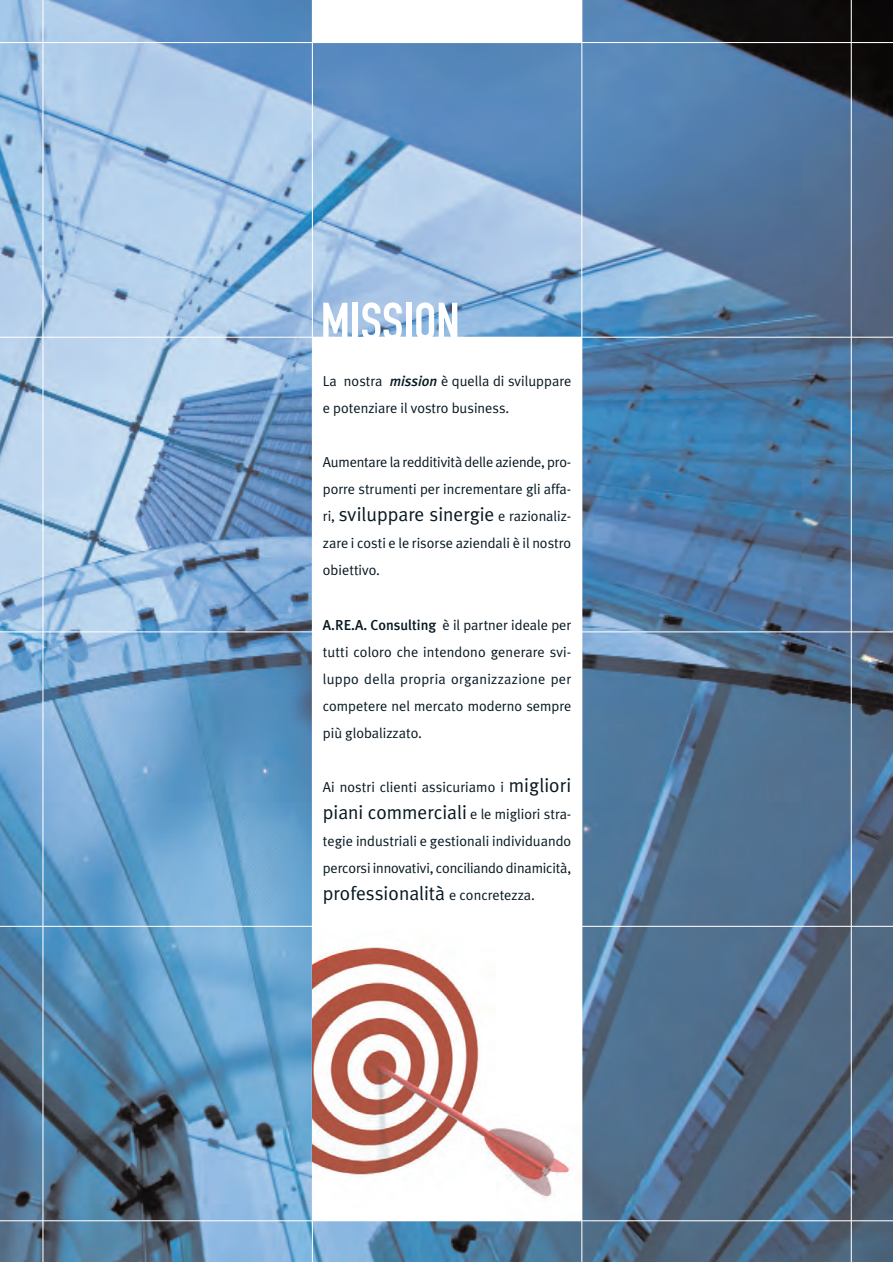
<style>
.page{position:relative;width:893px;height:1262px;background:#fff}
.page>*{position:absolute;margin:0;border:0;box-sizing:border-box;transform-origin:0 0}
.t1{font:52.5px "DIN Engschrift";color:#fff}
.t2{font:19.5px "Meta Plus Normal";color:#071822}
.t3{font:14.4px/27px "Meta Plus Normal";color:#071822}
.s1{font-family:"Meta Plus";font-weight:500;font-style:italic}
.s2{font-size:14.4px}
.s3{font-family:"Meta Plus";font-weight:500}
.s4{font-size:19.5px}
</style>
<div class="page">
<img style="left:0;top:0;width:892px;height:1261px">
<div style="left:312px;top:0;width:270px;height:43px;background:#fff"></div>
<hr style="left:0;top:631px;width:892px;height:1px;background:#fff">
<hr style="left:581px;top:0;width:1px;height:1261px;background:#fff">
<hr style="left:0;top:1220px;width:892px;height:1px;background:#fff">
<hr style="left:850px;top:0;width:1px;height:1261px;background:#fff">
<hr style="left:42px;top:0;width:1px;height:1261px;background:#fff">
<hr style="left:312px;top:0;width:1px;height:1261px;background:#fff">
<hr style="left:0;top:337px;width:892px;height:1px;background:#fff">
<hr style="left:0;top:925px;width:892px;height:2px;background:#fff">
<hr style="left:0;top:42px;width:892px;height:1px;background:#fff">
<div style="left:312px;top:337px;width:270px;height:883px;background:#fff"></div>
<img style="left:312px;top:947px;width:258px;height:251px">
<h1 class="t1" style="left:321px;top:303px;width:140px">MISSION</h1>
<p class="t3" style="left:323px;top:369px;width:250px">La nostra <span class="s1">mission</span> è quella di sviluppare e potenziare il vostro business.</p>
<p class="t3" style="left:323px;top:450px;width:250px">Aumentare la redditività delle aziende, pro&shy;porre strumenti per incrementare gli affa-</p>
<h2 class="t2" style="left:323px;top:507px;width:250px"><span class="s2">ri,</span> sviluppare sinergie <span class="s2">e razionaliz-</span></h2>
<p class="t3" style="left:323px;top:531px;width:250px">zare i costi e le risorse aziendali è il nostro obiettivo.</p>
<p class="t3" style="left:323px;top:612px;width:250px;text-align:justify"><span class="s3">A.RE.A. Consulting</span> è il partner ideale per tutti coloro che intendono generare svi&shy;luppo della propria organizzazione per competere nel mercato moderno sempre più globalizzato.</p>
<p class="t3" style="left:323px;top:775px;width:250px">Ai nostri clienti assicuriamo i <span class="s4">migliori</span></p>
<h2 class="t2" style="left:323px;top:805px;width:250px">piani commerciali <span class="s2">e le migliori stra-</span></h2>
<p class="t3" style="left:323px;top:829px;width:250px">tegie industriali e gestionali individuando percorsi innovativi, conciliando dinamicità,</p>
<h2 class="t2" style="left:323px;top:886px;width:214px">professionalità <span class="s2">e concretezza.</span></h2>
</div>
